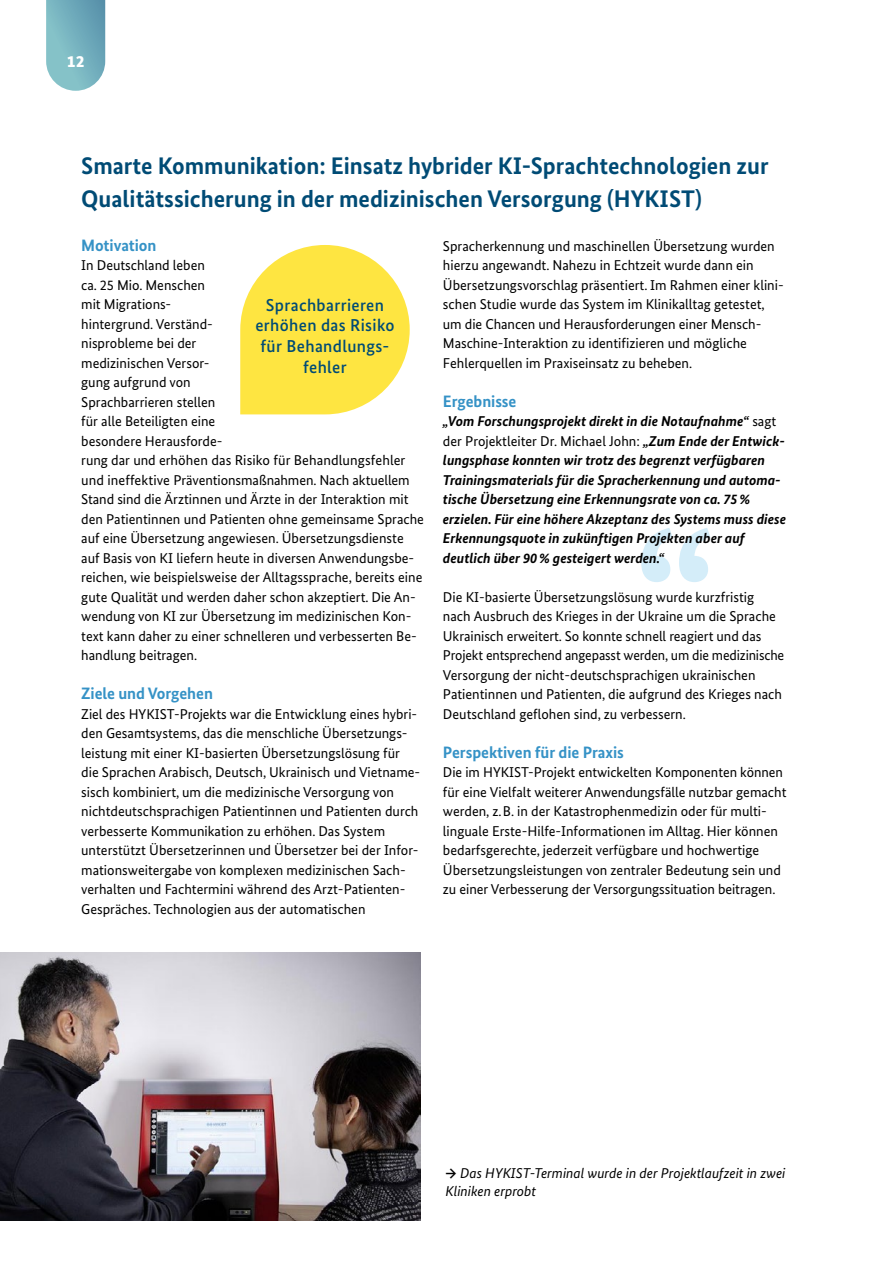
<style>
.page{position:relative;width:893px;height:1263px;background:#fff}
.page>*{position:absolute;margin:0;border:0;box-sizing:border-box;transform-origin:0 0}
.H2_16pt{font:700 24px/33px "Bundes Sans";color:#004b75}
.Sprechblase{font:500 17.25px/20.7px "Bundes Sans";letter-spacing:.02em;color:#004b75;text-align:center}
.t1{font:700 16.5px "Bundes Sans";letter-spacing:-.005em;color:#3592c6}
.t2{font:900 16.5px "Bundes Sans";color:#fff}
.P_Fließtext{font:14.25px/19.5px "Bundes Sans";color:#000}
.P_Fließtext-2{font:italic 700 14.25px/19.5px "Bundes Sans";color:#000}
.P_-_Bildunterschrift{font:italic 14.25px/18px "Bundes Sans";color:#000}
.s1{font-weight:400;font-style:normal}
.s2{font-weight:700;font-style:normal}
</style>
<div class="page">
<svg style="left:46px;top:0;width:59px;height:91px;background:#7fb7c3"></svg>
<svg style="left:641px;top:528px;width:69px;height:54px"></svg>
<svg style="left:240px;top:245px;width:170px;height:169px"></svg>
<img style="left:0;top:953px;width:420px;height:267px">
<p class="t2" style="left:67px;top:51px;width:19px">12</p>
<h2 class="H2_16pt" style="left:81px;top:149px;width:689px">Smarte Kommunikation: Einsatz hybrider KI-Sprachtechnologien zur<br>Qualitätssicherung in der medizinischen Versorgung (HYKIST)</h2>
<h3 class="t1" style="left:81px;top:235px;width:77px">Motivation</h3>
<p class="P_Fließtext" style="left:81px;top:255px;width:344px">In Deutschland leben<br>ca. 25 Mio. Menschen<br>mit Migrations-<br>hintergrund. Verständ-<br>nisprobleme bei der<br>medizinischen Versor-<br>gung aufgrund von<br>Sprachbarrieren stellen<br>für alle Beteiligten eine<br>besondere Herausforde-<br>rung dar und erhöhen das Risiko für Behandlungsfehler und ineffektive Präventionsmaßnahmen. Nach aktuellem Stand sind die Ärztinnen und Ärzte in der Interaktion mit den Patientinnen und Patienten ohne gemeinsame Sprache auf eine Übersetzung angewiesen. Übersetzungsdienste auf Basis von KI liefern heute in diversen Anwendungsbe&shy;reichen, wie beispielsweise der Alltagssprache, bereits eine gute Qualität und werden daher schon akzeptiert. Die An&shy;wendung von KI zur Übersetzung im medizinischen Kon&shy;text kann daher zu einer schnelleren und verbesserten Be&shy;handlung beitragen.</p>
<h3 class="t1" style="left:81px;top:684px;width:133px">Ziele und Vorgehen</h3>
<p class="P_Fließtext" style="left:81px;top:704px;width:341px">Ziel des HYKIST-Projekts war die Entwicklung eines hybri&shy;den Gesamtsystems, das die menschliche Übersetzungs&shy;leistung mit einer KI-basierten Übersetzungslösung für die Sprachen Arabisch, Deutsch, Ukrainisch und Vietname&shy;sisch kombiniert, um die medizinische Versorgung von nichtdeutschsprachigen Patientinnen und Patienten durch verbesserte Kommunikation zu erhöhen. Das System unterstützt Übersetzerinnen und Über setzer bei der Infor&shy;mationsweitergabe von komplexen medizinischen Sach&shy;verhalten und Fachtermini während des Arzt-Patienten-Gespräches. Technologien aus der automatischen</p>
<p class="P_Fließtext" style="left:443px;top:236px;width:342px">Spracherkennung und maschinellen Übersetzung wurden hierzu angewandt. Nahezu in Echtzeit wurde dann ein Übersetzungsvorschlag präsentiert. Im Rahmen einer klini&shy;schen Studie wurde das System im Klinikalltag getestet, um die Chancen und Herausforderungen einer Mensch-Maschine-Interaktion zu identifizieren und mögliche Fehlerquellen im Praxiseinsatz zu beheben.</p>
<h3 class="t1" style="left:443px;top:391px;width:75px">Ergebnisse</h3>
<p class="P_Fließtext-2" style="left:443px;top:411px;width:345px">„Vom Forschungsprojekt direkt in die Notaufnahme“ <span class="s1">sagt der Projektleiter Dr. Michael John:</span> „Zum Ende der Entwick&shy;lungsphase konnten wir trotz des begrenzt verfügbaren Trainingsmaterials für die Spracherkennung und automa&shy;tische Übersetzung eine Erkennungsrate von ca. 75% erzielen. Für eine höhere Akzeptanz des Systems muss diese Erkennungsquote in zukünftigen Projekten aber auf deutlich über 90% gesteigert werden.“</p>
<p class="P_Fließtext" style="left:443px;top:587px;width:343px">Die KI-basierte Übersetzungslösung wurde kurzfristig nach Ausbruch des Krieges in der Ukraine um die Sprache Ukrainisch erweitert. So konnte schnell reagiert und das Projekt entsprechend angepasst werden, um die medizinische Versorgung der nicht-deutschsprachigen ukrainischen Patientinnen und Patienten, die aufgrund des Krieges nach Deutschland geflohen sind, zu verbessern.</p>
<h3 class="t1" style="left:443px;top:742px;width:182px">Perspektiven für die Praxis</h3>
<p class="P_Fließtext" style="left:443px;top:762px;width:345px">Die im HYKIST-Projekt entwickelten Komponenten können für eine Vielfalt weiterer Anwendungsfälle nutzbar gemacht werden, z.B. in der Katastrophenmedizin oder für multi&shy;linguale Erste-Hilfe-Informationen im Alltag. Hier können bedarfsgerechte, jederzeit verfügbare und hochwertige Übersetzungsleistungen von zentraler Bedeutung sein und zu einer Verbesserung der Versorgungssituation beitragen.</p>
<p class="Sprechblase" style="left:255px;top:294px;width:141px">Sprachbarrieren erhöhen das Risiko für Behandlungs&shy;fehler</p>
<p class="P_-_Bildunterschrift" style="left:446px;top:1164px;width:341px"><span class="s2">→</span> Das HYKIST -Terminal wurde in der Projektlaufzeit in zwei<br>Kliniken erprobt</p>
</div>
